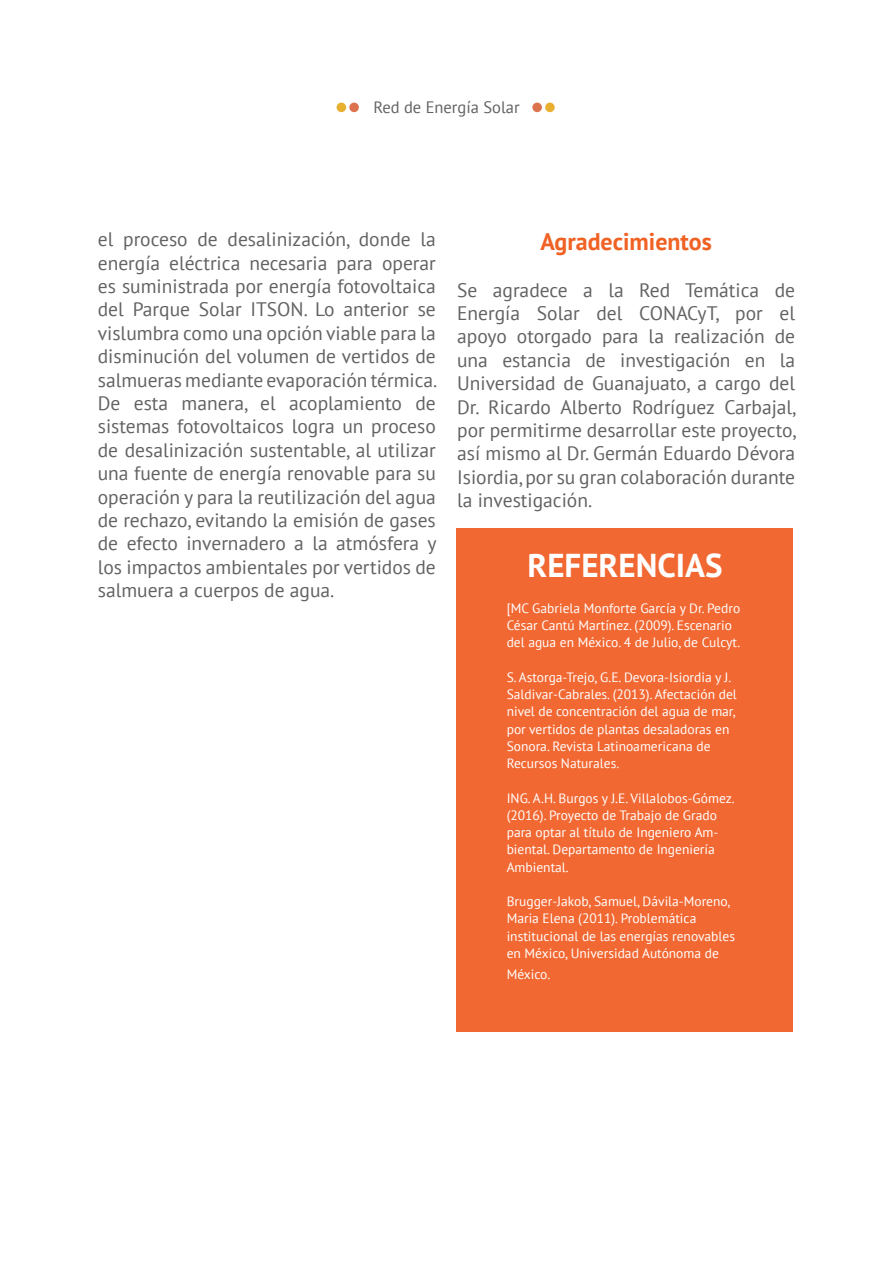
<style>
.page{position:relative;width:893px;height:1263px;background:#fff}
.page>*{position:absolute;margin:0;border:0;box-sizing:border-box;transform-origin:0 0}
.t1{font:700 33px "PT Sans";color:#fff}
.t2{font:700 24px "PT Sans";color:#f06124}
.t3{font:19.5px/23.4px "PT Sans";color:#636262;text-align:justify}
.t4{font:16.5px "PT Sans";color:#636262}
.t5{font:13.5px/17.2px "PT Sans";color:#fff}
</style>
<div class="page">
<div style="left:337px;top:103px;width:9px;height:9px;background:#e9b030;border-radius:50%"></div>
<div style="left:545px;top:103px;width:10px;height:9px;background:#e9b030;border-radius:50%"></div>
<div style="left:349px;top:103px;width:10px;height:9px;background:#dc734e;border-radius:50%"></div>
<div style="left:532px;top:103px;width:10px;height:9px;background:#dc734e;border-radius:50%"></div>
<div style="left:456px;top:528px;width:337px;height:504px;background:#f26832"></div>
<p class="t4" style="left:373px;top:96px;width:148px">Red de Energía Solar</p>
<p class="t3" style="left:98px;top:227px;width:341px">el proceso de desalinización, donde la energía eléctrica necesaria para operar es suministrada por energía fotovoltaica del Parque Solar ITSON. Lo anterior se vislumbra como una opción viable para la disminución del volumen de vertidos de salmueras mediante evaporación térmica.<br>De esta manera, el acoplamiento de sistemas fotovoltaicos logra un proceso de desalinización sustentable, al utilizar una fuente de energía renovable para su operación y para la reutilización del agua de rechazo, evitando la emisión de gases de efecto invernadero a la atmósfera y los impactos ambientales por vertidos de salmuera a cuerpos de agua.</p>
<p class="t2" style="left:540px;top:225px;width:173px">Agradecimientos</p>
<p class="t3" style="left:457px;top:277px;width:341px">Se agradece a la Red Temática de Energía Solar del CONACyT, por el apoyo otorgado para la realización de una estancia de investigación en la Universidad de Guanajuato, a cargo del Dr. Ricardo Alberto Rodríguez Carbajal, por permitirme desarrollar este proyecto, así mismo al Dr. Germán Eduardo Dévora Isiordia, por su gran colaboración durante la investigación.</p>
<p class="t1" style="left:527px;top:543px;width:197px">REFERENCIAS</p>
<p class="t5" style="left:507px;top:599px;width:235px">[MC Gabriela Monforte García y Dr. Pedro<br>César Cantú Martínez. (2009). Escenario</p>
<p class="t5" style="left:507px;top:634px;width:235px">del agua en México. 4 de Julio, de Culcyt.</p>
<p class="t5" style="left:507px;top:668px;width:232px">S. Astorga-Trejo, G.E. Devora-Isiordia y J.<br>Saldivar-Cabrales. (2013). Afectación del</p>
<p class="t5" style="left:507px;top:703px;width:231px">nivel de concentración del agua de mar, por vertidos de plantas desaladoras en</p>
<p class="t5" style="left:507px;top:737px;width:205px">Sonora. Revista Latinoamericana de<br>Recursos Naturales.</p>
<p class="t5" style="left:507px;top:789px;width:229px">ING. A.H. Burgos y J.E. Villalobos-Gómez. (2016). Proyecto de Trabajo de Grado</p>
<p class="t5" style="left:507px;top:823px;width:213px">para optar al título de Ingeniero Am&shy;biental. Departamento de Ingeniería<br>Ambiental.</p>
<p class="t5" style="left:507px;top:892px;width:225px">Brugger-Jakob, Samuel, Dávila-Moreno,<br>Maria Elena (2011). Problemática</p>
<p class="t5" style="left:507px;top:927px;width:230px">institucional de las energías renovables en México, Universidad Autónoma de</p>
<p class="t5" style="left:507px;top:966px;width:45px">México.</p>
</div>
